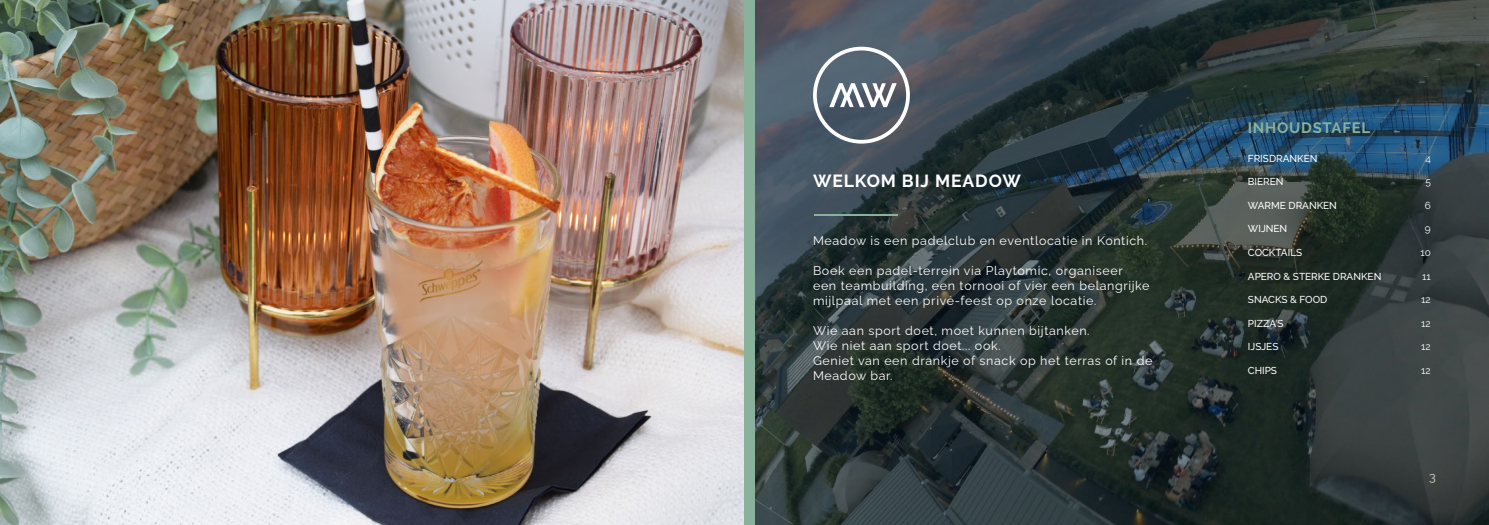
<style>
.page{position:relative;width:1489px;height:525px;background:#fff}
.page>*{position:absolute;margin:0;border:0;box-sizing:border-box;transform-origin:0 0}
.t1{font:700 17.5px "Raleway";letter-spacing:.05em;color:#fff}
.t2{font:700 15px "Raleway";letter-spacing:.05em;color:#8ab19b}
.t3{font:12.5px/15px "Raleway";letter-spacing:.05em;color:#fff}
.t4{font:500 12.5px "Raleway";color:#fff}
.t5{font:500 10px "Raleway";color:#fff}
.t6{font:10px "Raleway";color:#fff}
</style>
<div class="page">
<img style="left:754px;top:0;width:734px;height:524px">
<img style="left:0;top:0;width:744px;height:524px">
<hr style="left:813px;top:214px;width:84px;height:1px;background:#8ab19b">
<svg style="left:829px;top:83px;width:67px;height:24px"></svg>
<div style="left:813px;top:47px;width:96px;height:96px;border:4px solid #fff;border-radius:50%"></div>
<div style="left:744px;top:0;width:10px;height:524px;background:#8ab19b"></div>
<h1 class="t1" style="left:813px;top:170px;width:209px">WELKOM BIJ MEADOW</h1>
<p class="t3" style="left:813px;top:231px;width:335px">Meadow is een padelclub en eventlocatie in Kontich.</p>
<p class="t3" style="left:813px;top:261px;width:338px">Boek een padel-terrein via Playtomic, organiseer<br>een teambuilding, een tornooi of vier een belangrijke mijlpaal met een privé-feest op onze locatie.</p>
<p class="t3" style="left:813px;top:321px;width:341px">Wie aan sport doet, moet kunnen bijtanken.<br>Wie niet aan sport doet... ook.<br>Geniet van een drankje of snack op het terras of in de Meadow bar.</p>
<p class="t2" style="left:1247px;top:119px;width:124px">INHOUDSTAFEL</p>
<p class="t5" style="left:1247px;top:152px;width:71px">FRISDRANKEN</p>
<p class="t6" style="left:1425px;top:150px;width:7px">4</p>
<p class="t5" style="left:1247px;top:176px;width:37px">BIEREN</p>
<p class="t6" style="left:1425px;top:174px;width:7px">5</p>
<p class="t5" style="left:1247px;top:199px;width:91px">WARME DRANKEN</p>
<p class="t6" style="left:1424px;top:197px;width:8px">6</p>
<p class="t5" style="left:1247px;top:223px;width:41px">WIJNEN</p>
<p class="t6" style="left:1424px;top:221px;width:7px">9</p>
<p class="t5" style="left:1247px;top:246px;width:56px">COCKTAILS</p>
<p class="t6" style="left:1420px;top:244px;width:12px">10</p>
<p class="t5" style="left:1247px;top:270px;width:135px">APERO &amp; STERKE DRANKEN</p>
<p class="t6" style="left:1421px;top:268px;width:10px">11</p>
<p class="t5" style="left:1247px;top:294px;width:81px">SNACKS &amp; FOOD</p>
<p class="t6" style="left:1421px;top:291px;width:11px">12</p>
<p class="t5" style="left:1247px;top:317px;width:37px">PIZZA’S</p>
<p class="t6" style="left:1421px;top:315px;width:11px">12</p>
<p class="t5" style="left:1247px;top:341px;width:32px">IJSJES</p>
<p class="t6" style="left:1421px;top:339px;width:11px">12</p>
<p class="t5" style="left:1247px;top:364px;width:31px">CHIPS</p>
<p class="t6" style="left:1421px;top:362px;width:11px">12</p>
<p class="t4" style="left:1428px;top:469px;width:8px">3</p>
</div>
